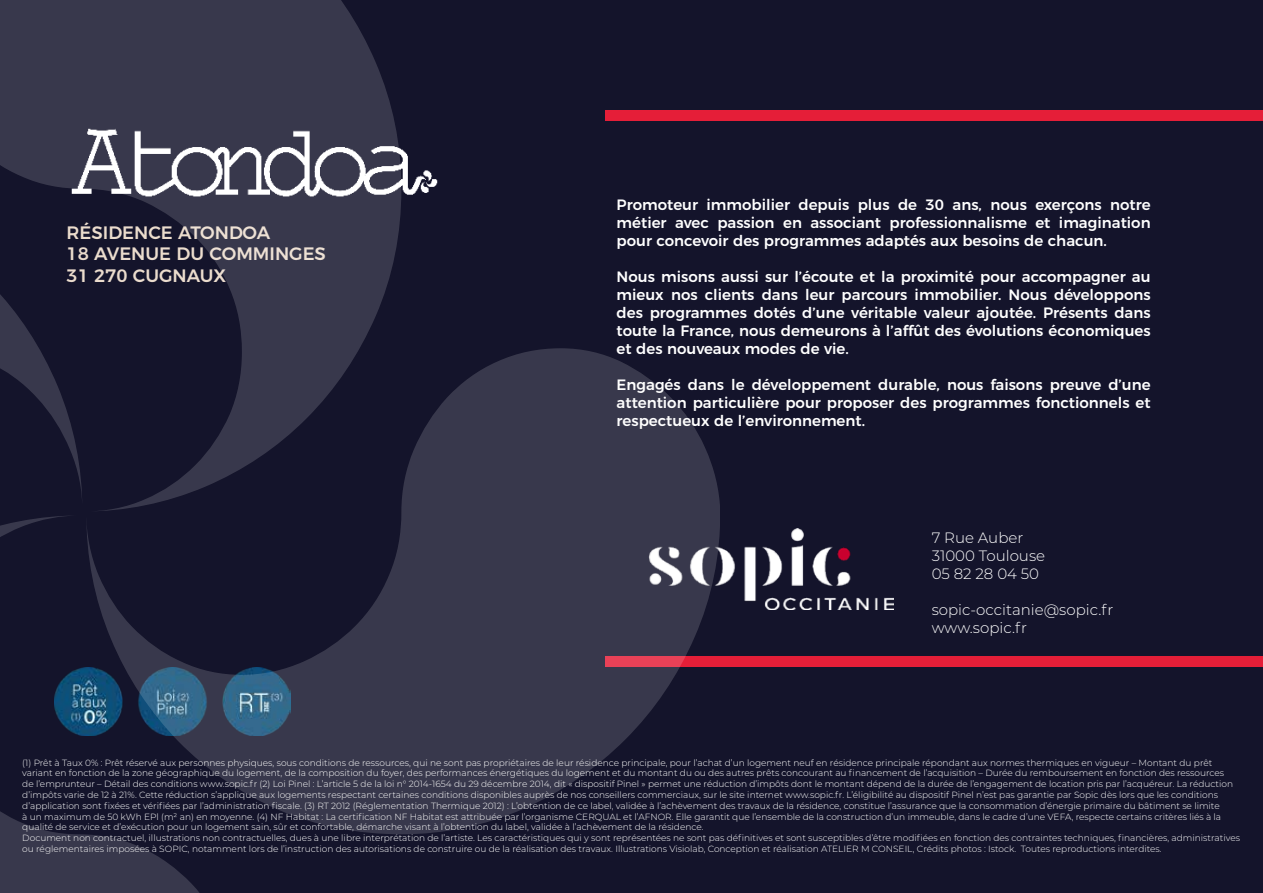
<style>
.page{position:relative;width:1263px;height:893px;background:#14142b}
.page>*{position:absolute;margin:0;border:0;box-sizing:border-box;transform-origin:0 0}
.t1{font:1944px "Vasca Berria TT Regular";color:#fff}
.t2{font:500 18px/21.6px "Montserrat";color:#ebdccd}
.t3{font:500 15px/18px "Montserrat";color:#fff;text-align:justify}
.t4{font:300 15px/18px "Montserrat";color:#fff}
.t5{font:300 9px/10.8px "Montserrat";color:#fff}
</style>
<div class="page">
<img style="left:648px;top:528px;width:245px;height:81px">
<img style="left:71px;top:128px;width:367px;height:69px">
<img style="left:54px;top:667px;width:236px;height:69px">
<div style="left:606px;top:111px;width:657px;height:10px;background:#e51e38"></div>
<div style="left:606px;top:657px;width:657px;height:10px;background:#e51e38"></div>
<h1 class="t1" style="left:-631px;top:-567px;width:1419px">*</h1>
<h3 class="t3" style="left:617px;top:194px;width:536px">Promoteur immobilier depuis plus de 30 ans, nous exerçons notre métier avec passion en associant professionnalisme et imagination pour concevoir des programmes adaptés aux besoins de chacun.</h3>
<p class="t3" style="left:617px;top:266px;width:535px">Nous misons aussi sur l’écoute et la proximité pour accompagner au mieux nos clients dans leur parcours immobilier. Nous développons des programmes dotés d’une véritable valeur ajoutée. Présents dans toute la France, nous demeurons à l’affût des évolutions économiques et des nouveaux modes de vie.</p>
<h3 class="t3" style="left:617px;top:374px;width:535px">Engagés dans le développement durable, nous faisons preuve d’une attention particulière pour proposer des programmes fonctionnels et respectueux de l’environnement.</h3>
<h2 class="t2" style="left:67px;top:220px;width:261px">RÉSIDENCE ATONDOA<br>18 AVENUE DU COMMINGES<br>31 270 CUGNAUX</h2>
<h3 class="t4" style="left:932px;top:528px;width:115px">7 Rue Auber<br>31000 Toulouse<br>05 82 28 04 50</h3>
<h3 class="t4" style="left:932px;top:600px;width:183px">sopic-occitanie@sopic.fr www.sopic.fr</h3>
<p class="t5" style="left:22px;top:757px;width:1219px">(1) Prêt à Taux 0% : Prêt réservé aux personnes physiques, sous conditions de ressources, qui ne sont pas propriétaires de leur résidence principale, pour l’achat d’un logement neuf en résidence principale répondant aux normes thermiques en vigueur – Montant du prêt variant en fonction de la zone géographique du logement, de la composition du foyer, des performances énergétiques du logement et du montant du ou des autres prêts concourant au financement de l’acquisition – Durée du remboursement en fonction des ressources<br>de l’emprunteur – Détail des conditions www.sopic.fr (2) Loi Pinel : L’article 5 de la loi n° 2014-1654 du 29 décembre 2014, dit « dispositif Pinel » permet une réduction d’impôts dont le montant dépend de la durée de l’engagement de location pris par l’acquéreur. La réduction d’impôts varie de 12 à 21%. Cette réduction s’applique aux logements respectant certaines conditions disponibles auprès de nos conseillers commerciaux, sur le site internet www.sopic.fr. L’éligibilité au dispositif Pinel n’est pas garantie par Sopic dès lors que les conditions d’application sont fixées et vérifiées par l’administration fiscale. (3) RT 2012 (Réglementation Thermique 2012) : L’obtention de ce label, validée à l’achèvement des travaux de la résidence, constitue l’assurance que la consommation d’énergie primaire du bâtiment se limite<br>à un maximum de 50 kWh EPl (m² an) en moyenne. (4) NF Habitat : La certification NF Habitat est attribuée par l’organisme CERQUAL et l’AFNOR. Elle garantit que l’ensemble de la construction d’un immeuble, dans le cadre d’une VEFA, respecte certains critères liés à la qualité de service et d’exécution pour un logement sain, sûr et confortable, démarche visant à l’obtention du label, validée à l’achèvement de la résidence.<br>Document non contractuel, illustrations non contractuelles, dues à une libre interprétation de l’artiste. Les caractéristiques qui y sont représentées ne sont pas définitives et sont susceptibles d’être modifiées en fonction des contraintes techniques, financières, administratives ou réglementaires imposées à SOPIC, notamment lors de l’instruction des autorisations de construire ou de la réalisation des travaux. Illustrations Visiolab, Conception et réalisation ATELIER M CONSEIL, Crédits photos : Istock. Toutes reproductions interdites.</p>
</div>
